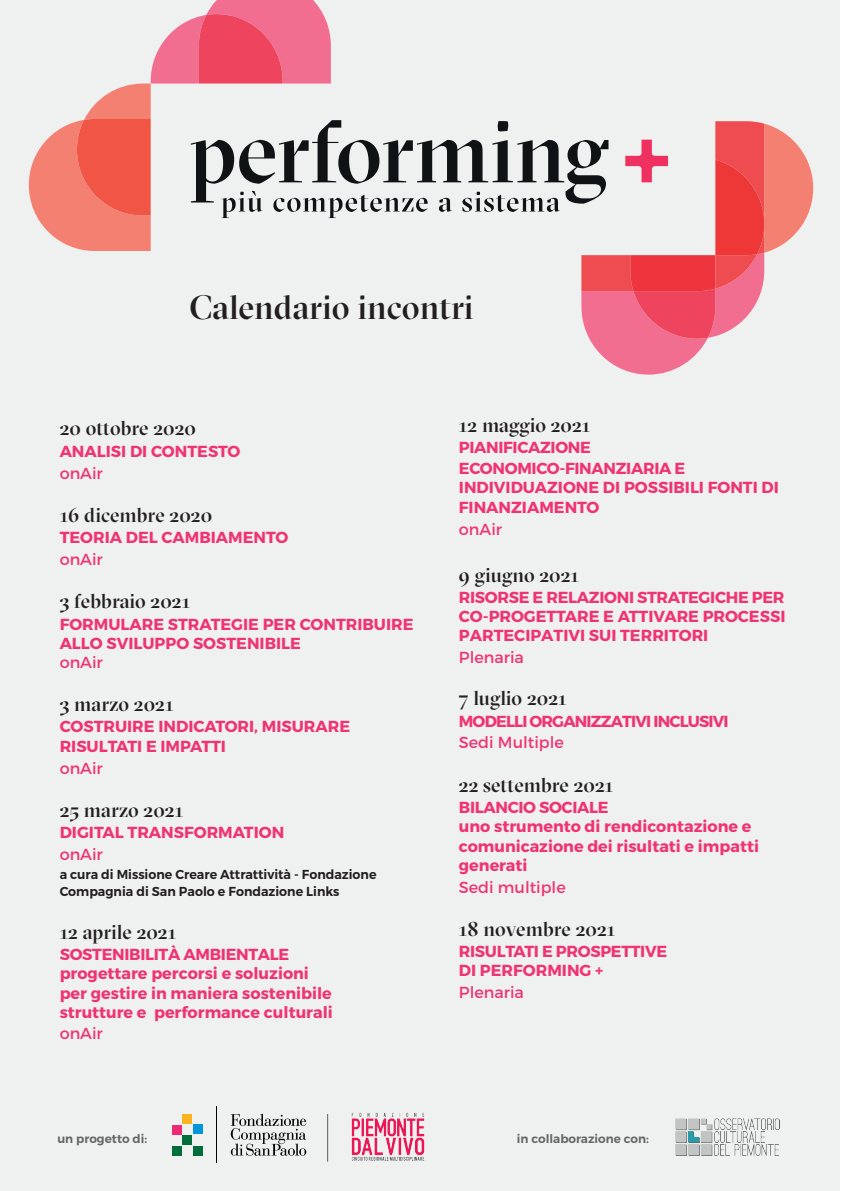
<style>
.page{position:relative;width:842px;height:1191px;background:#fff}
.page>*{position:absolute;margin:0;border:0;box-sizing:border-box;transform-origin:0 0}
.t1{font:500 33.6px "GT Sectra Display Trial";color:#231f20}
.t2{font:500 20px "GT Sectra Display Trial";color:#231f20}
.t3{font:700 16px/19.2px "Montserrat";color:#ef3473}
.t4{font:700 16px/19.2px "Montserrat";letter-spacing:-.02em;color:#ef3473}
.t5{font:16px "Montserrat";color:#ef3473}
.t6{font:700 16px "Montserrat";letter-spacing:-.05em;color:#ef3473}
.t7{font:600 13px/17px "Montserrat";color:#231f20}
.t8{font:600 12px "Montserrat";color:#636767}
</style>
<div class="page">
<div style="left:0;top:0;width:839px;height:1191px;background:#eff1f0"></div>
<hr style="left:327px;top:1114px;width:1px;height:47px;background:#656768">
<img style="left:351px;top:1112px;width:74px;height:49px">
<img style="left:676px;top:1118px;width:103px;height:37px">
<hr style="left:217px;top:1106px;width:1px;height:57px;background:#000001">
<svg style="left:231px;top:1113px;width:75px;height:42px"></svg>
<div style="left:183px;top:1135px;width:9px;height:10px;background:#006d3a"></div>
<div style="left:183px;top:1114px;width:9px;height:9px;background:#fbb31f"></div>
<div style="left:172px;top:1124px;width:10px;height:10px;background:#ee2974"></div>
<div style="left:172px;top:1146px;width:9px;height:9px;background:#006d3a"></div>
<div style="left:193px;top:1124px;width:10px;height:10px;background:#0096d9"></div>
<div style="left:193px;top:1146px;width:10px;height:9px;background:#006d3a"></div>
<svg style="left:29px;top:0;width:784px;height:375px"></svg>
<h1 class="t1" style="left:189px;top:295px;width:286px">Calendario incontri</h1>
<p class="t2" style="left:60px;top:421px;width:138px">20 ottobre 2020</p>
<p class="t3" style="left:60px;top:441px;width:182px">ANALISI DI CONTESTO</p>
<p class="t5" style="left:60px;top:463px;width:45px">onAir</p>
<p class="t2" style="left:60px;top:507px;width:154px">16 dicembre 2020</p>
<p class="t3" style="left:60px;top:528px;width:230px">TEORIA DEL CAMBIAMENTO</p>
<p class="t5" style="left:60px;top:549px;width:45px">onAir</p>
<p class="t2" style="left:60px;top:594px;width:132px">3 febbraio 2021</p>
<p class="t3" style="left:60px;top:614px;width:355px">FORMULARE STRATEGIE PER CONTRIBUIRE<br>ALLO SVILUPPO SOSTENIBILE</p>
<p class="t5" style="left:60px;top:652px;width:45px">onAir</p>
<p class="t2" style="left:60px;top:697px;width:115px">3 marzo 2021</p>
<p class="t3" style="left:60px;top:717px;width:292px">COSTRUIRE INDICATORI, MISURARE<br>RISULTATI E IMPATTI</p>
<p class="t5" style="left:60px;top:758px;width:45px">onAir</p>
<p class="t2" style="left:60px;top:802px;width:125px">25 marzo 2021</p>
<p class="t3" style="left:60px;top:823px;width:226px">DIGITAL TRANSFORMATION</p>
<p class="t5" style="left:60px;top:844px;width:45px">onAir</p>
<p class="t7" style="left:60px;top:866px;width:318px">a cura di Missione Creare Attrattività - Fondazione<br>Compagnia di San Paolo e Fondazione Links</p>
<p class="t2" style="left:60px;top:924px;width:118px">12 aprile 2021</p>
<p class="t3" style="left:60px;top:945px;width:275px">SOSTENIBILITÀ AMBIENTALE progettare percorsi e soluzioni per gestire in maniera sostenibile strutture e performance culturali</p>
<p class="t5" style="left:60px;top:1024px;width:45px">onAir</p>
<p class="t2" style="left:459px;top:417px;width:133px">12 maggio 2021</p>
<p class="t4" style="left:459px;top:437px;width:228px;line-height:21.2px">PIANIFICAZIONE<br>ECONOMICO-FINANZIARIA E</p>
<p class="t3" style="left:459px;top:478px;width:321px">INDIVIDUAZIONE DI POSSIBILI FONTI DI<br>FINANZIAMENTO</p>
<p class="t5" style="left:459px;top:519px;width:45px">onAir</p>
<p class="t2" style="left:459px;top:567px;width:122px">9 giugno 2021</p>
<p class="t4" style="left:459px;top:588px;width:328px">RISORSE E RELAZIONI STRATEGICHE PER<br>CO-PROGETTARE E ATTIVARE PROCESSI</p>
<p class="t3" style="left:459px;top:626px;width:251px">PARTECIPATIVI SUI TERRITORI</p>
<p class="t5" style="left:459px;top:648px;width:67px">Plenaria</p>
<p class="t2" style="left:459px;top:691px;width:109px">7 luglio 2021</p>
<p class="t6" style="left:459px;top:711px;width:271px">MODELLI ORGANIZZATIVI INCLUSIVI</p>
<p class="t5" style="left:459px;top:733px;width:106px">Sedi Multiple</p>
<p class="t2" style="left:459px;top:777px;width:156px">22 settembre 2021</p>
<p class="t3" style="left:459px;top:798px;width:302px">BILANCIO SOCIALE<br>uno strumento di rendicontazione e comunicazione dei risultati e impatti generati</p>
<p class="t5" style="left:459px;top:877px;width:108px">Sedi multiple</p>
<p class="t2" style="left:459px;top:921px;width:158px">18 novembre 2021</p>
<p class="t4" style="left:459px;top:942px;width:210px">RISULTATI E PROSPETTIVE<br>DI PERFORMING +</p>
<p class="t5" style="left:459px;top:983px;width:67px">Plenaria</p>
<p class="t8" style="left:57px;top:1131px;width:91px">un progetto di:</p>
<p class="t8" style="left:517px;top:1131px;width:133px">in collaborazione con:</p>
</div>
